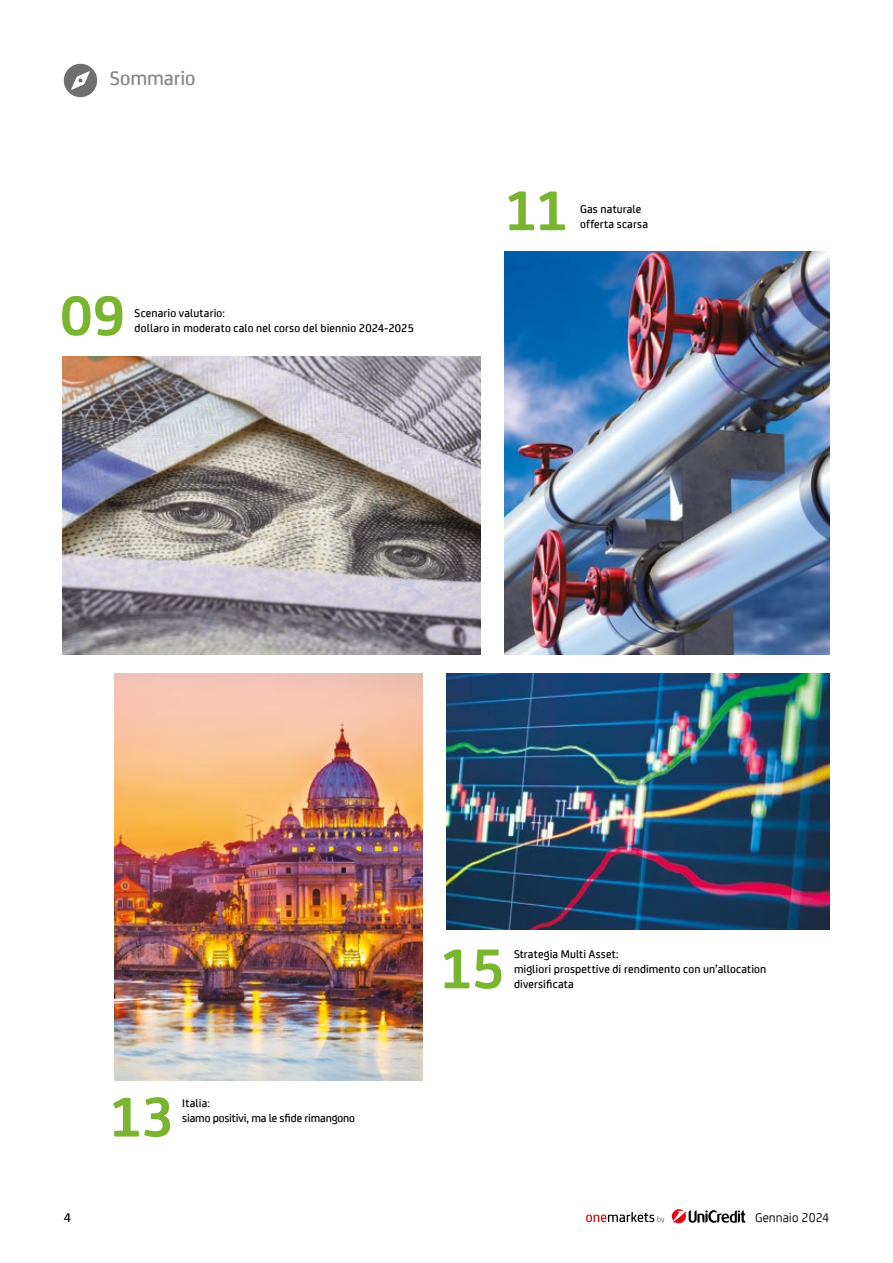
<style>
.page{position:relative;width:893px;height:1263px;background:#fff}
.page>*{position:absolute;margin:0;border:0;box-sizing:border-box;transform-origin:0 0}
.t1{font:700 60px "Uni Credit";letter-spacing:-.01em;color:#7ab52f}
.t2{font:500 21px "Uni Credit";letter-spacing:-.005em;color:#878787}
.t3{font:13.5px "Uni Credit";color:#000}
.t4{font:500 13.5px "Uni Credit";color:#000}
.t5{font:500 12px/15px "Uni Credit";letter-spacing:.01em;color:#000}
.t6{font:500 12px "Uni Credit";letter-spacing:-.01em;color:#000}
</style>
<div class="page">
<img style="left:446px;top:674px;width:383px;height:256px">
<img style="left:114px;top:674px;width:308px;height:406px">
<img style="left:505px;top:251px;width:324px;height:404px">
<img style="left:63px;top:357px;width:417px;height:298px">
<svg style="left:586px;top:1212px;width:78px;height:11px"></svg>
<svg style="left:672px;top:1209px;width:73px;height:14px"></svg>
<div style="left:64px;top:64px;width:33px;height:33px;background:#706f6f;border-radius:50%"></div>
<svg style="left:71px;top:71px;width:19px;height:19px"></svg>
<h2 class="t2" style="left:110px;top:63px;width:87px">Sommario</h2>
<h1 class="t1" style="left:60px;top:270px;width:66px">09</h1>
<p class="t5" style="left:135px;top:304px;width:281px">Scenario valutario:<br>dollaro in moderato calo nel corso del biennio 2024-2025</p>
<h1 class="t1" style="left:505px;top:165px;width:65px">11</h1>
<p class="t5" style="left:580px;top:201px;width:63px">Gas naturale</p>
<p class="t5" style="left:580px;top:216px;width:69px">offerta scarsa</p>
<h1 class="t1" style="left:109px;top:1072px;width:66px">13</h1>
<p class="t5" style="left:182px;top:1094px;width:29px">Italia:</p>
<p class="t6" style="left:182px;top:1109px;width:174px">siamo positivi, ma le sfide rimangono</p>
<h1 class="t1" style="left:440px;top:923px;width:66px">15</h1>
<p class="t5" style="left:514px;top:946px;width:254px">Strategia Multi Asset:<br>migliori prospettive di rendimento con un’allocation</p>
<p class="t5" style="left:514px;top:976px;width:61px">diversificata</p>
<p class="t4" style="left:64px;top:1208px;width:9px">4</p>
<p class="t3" style="left:755px;top:1208px;width:76px">Gennaio 2024</p>
</div>
